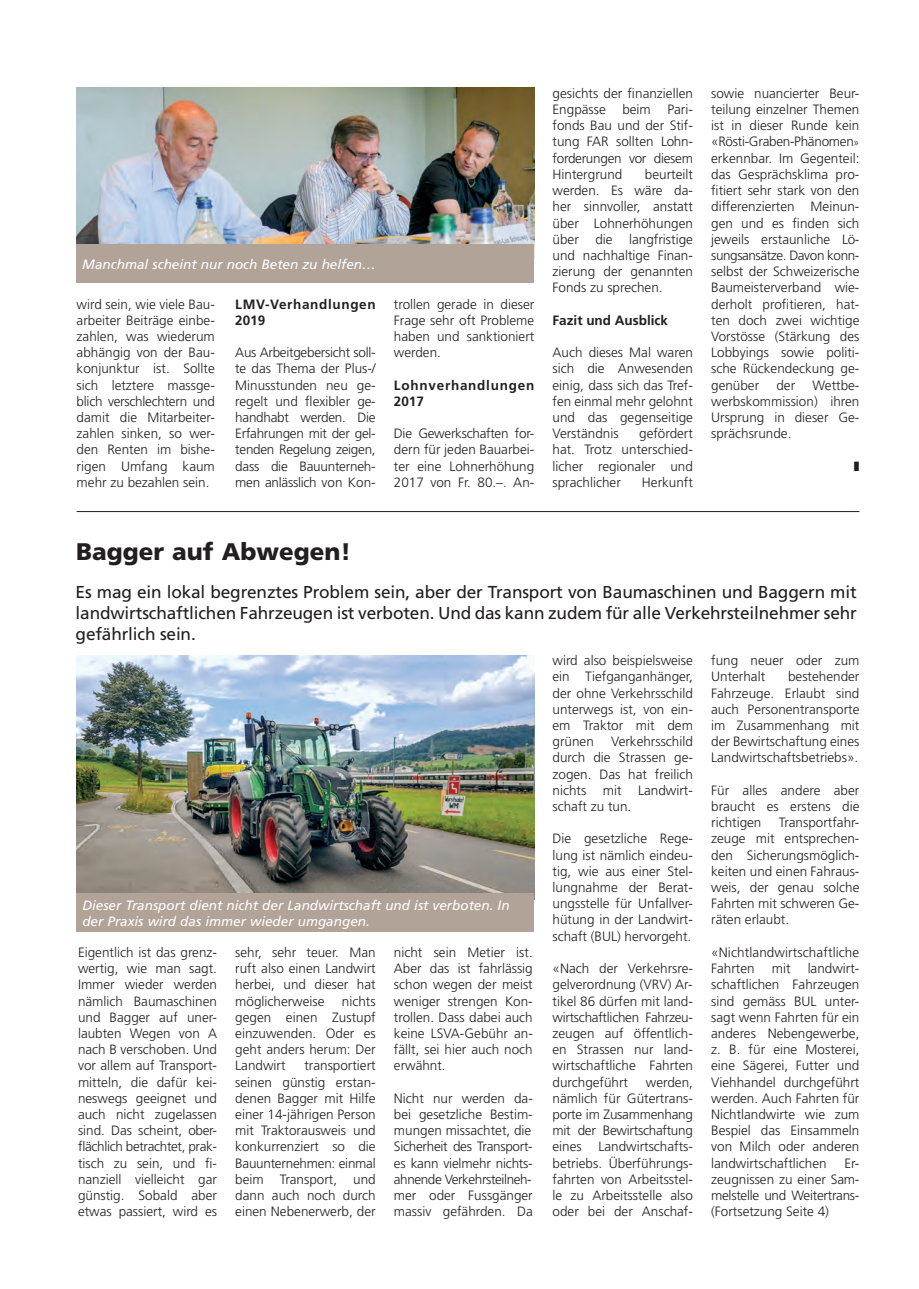
<style>
.page{position:relative;width:919px;height:1289px;background:#fff}
.page>*{position:absolute;margin:0;border:0;box-sizing:border-box;transform-origin:0 0}
.t1{font:900 24px "Frutiger";color:#231f20}
.t2{font:17.25px/20.7px "Frutiger";letter-spacing:-.01em;color:#231f20;text-align:justify}
.t3{font:300 13.5px/16.2px "Frutiger";color:#231f20;text-align:justify}
.t4{font:300 13.5px/16.2px "Frutiger";letter-spacing:-.02em;color:#231f20}
.Text{font:italic 13.5px/16.2px "Frutiger";color:#fff}
.t5{font:700 13.5px/16.2px "Frutiger";letter-spacing:.05em;color:#231f20}
.t6{font:300 13.5px "Frutiger";letter-spacing:-.03em;color:#231f20}
.t7{font:700 13.5px "Frutiger";color:#231f20}
.s1{font-size:10.5px}
</style>
<div class="page">
<img style="left:77px;top:87px;width:457px;height:157px">
<div style="left:76px;top:244px;width:458px;height:39px;background:#b2a398"></div>
<hr style="left:77px;top:511px;width:782px;height:1px;background:#231f20">
<img style="left:77px;top:656px;width:457px;height:237px">
<div style="left:77px;top:893px;width:457px;height:38px;background:#b2a398"></div>
<p class="Text" style="left:82px;top:256px;width:295px">Manchmal scheint nur noch Beten zu helfen…</p>
<p class="t3" style="left:77px;top:296px;width:140px">wird sein, wie viele Bau&shy;arbeiter Beiträge einbe&shy;zahlen, was wiederum abhängig von der Bau&shy;konjunktur ist. Sollte sich letztere massge&shy;blich verschlechtern und</p>
<p class="t3" style="left:77px;top:409px;width:140px">damit die Mitarbeiter&shy;zahlen sinken, so wer&shy;den Renten im bishe&shy;rigen Umfang kaum mehr zu bezahlen sein.</p>
<p class="t5" style="left:235px;top:295px;width:142px">LMV-Verhandlungen<br>2019</p>
<p class="t4" style="left:235px;top:344px;width:142px">Aus Arbeitgebersicht soll-</p>
<p class="t3" style="left:235px;top:360px;width:142px">te das Thema der Plus-/ Minusstunden neu ge&shy;regelt und flexibler ge&shy;handhabt werden. Die</p>
<p class="t4" style="left:235px;top:425px;width:142px">Erfahrungen mit der gel-</p>
<p class="t3" style="left:235px;top:441px;width:142px">tenden Regelung zeigen, dass die Bauunterneh&shy;men anlässlich von Kon-</p>
<p class="t3" style="left:394px;top:296px;width:142px">trollen gerade in dieser Frage sehr oft Probleme haben und sanktioniert werden.</p>
<p class="t5" style="left:394px;top:376px;width:142px">Lohnverhandlungen<br>2017</p>
<p class="t4" style="left:394px;top:425px;width:142px">Die Gewerkschaften for-</p>
<p class="t3" style="left:394px;top:441px;width:142px">dern für jeden Bauarbei&shy;ter eine Lohnerhöhung 2017 von Fr. 80.–. An-</p>
<p class="t3" style="left:552px;top:85px;width:142px">gesichts der finanziellen Engpässe beim Pari&shy;fonds Bau und der Stif&shy;tung FAR sollten Lohn&shy;forderungen vor diesem</p>
<p class="t3" style="left:552px;top:166px;width:71px">Hintergrund</p>
<p class="t3" style="left:552px;top:166px;width:142px;text-indent:92px">beurteilt werden. Es wäre da&shy;her sinnvoller, anstatt über Lohnerhöhungen über die langfristige und nachhaltige Finan&shy;zierung der genannten Fonds zu sprechen.</p>
<p class="t7" style="left:552px;top:312px;width:117px">Fazit und Ausblick</p>
<p class="t3" style="left:552px;top:344px;width:142px">Auch dieses Mal waren sich die Anwesenden einig, dass sich das Tref&shy;fen einmal mehr gelohnt und das gegenseitige Verständnis</p>
<p class="t3" style="left:552px;top:425px;width:142px;text-indent:87px">gefördert hat. Trotz unterschied&shy;licher regionaler und sprachlicher</p>
<p class="t3" style="left:642px;top:474px;width:53px">Herkunft</p>
<p class="t3" style="left:711px;top:85px;width:150px">sowie nuancierter Beur&shy;teilung einzelner Themen ist in dieser Runde kein «Rösti-Graben-Phänomen<span class="s1">»</span></p>
<p class="t3" style="left:711px;top:150px;width:150px">erkennbar. Im Gegenteil: das Gesprächsklima pro&shy;fitiert sehr stark von den differenzierten Meinun&shy;gen und es finden sich jeweils erstaunliche Lö&shy;sungsansätze. Davon konn-</p>
<p class="t3" style="left:711px;top:263px;width:150px">selbst der Schweizerische Baumeisterverband wie&shy;derholt profitieren, hat&shy;ten doch zwei wichtige Vorstösse (Stärkung des Lobbyings sowie politi&shy;sche Rückendeckung ge-</p>
<p class="t3" style="left:711px;top:377px;width:50px">genüber</p>
<p class="t3" style="left:776px;top:377px;width:20px">der</p>
<p class="t3" style="left:711px;top:377px;width:150px;text-indent:101px">Wettbe&shy;werbskommission) ihren Ursprung in dieser Ge&shy;sprächsrunde.</p>
<p class="t1" style="left:76px;top:537px;width:276px">Bagger auf Abwegen!</p>
<p class="t2" style="left:76px;top:582px;width:782px">Es mag ein lokal begrenztes Problem sein, aber der Transport von Baumaschinen und Baggern mit landwirtschaftlichen Fahrzeugen ist verboten. Und das kann zudem für alle Verkehrsteilnehmer sehr gefährlich sein.</p>
<p class="Text" style="left:82px;top:897px;width:428px">Dieser Transport dient nicht der Landwirtschaft und ist verboten. In der Praxis wird das immer wieder umgangen.</p>
<p class="t3" style="left:78px;top:944px;width:140px">Eigentlich ist das grenz&shy;wertig, wie man sagt.<br>Immer wieder werden nämlich Baumaschinen und Bagger auf uner&shy;laubten Wegen von A nach B verschoben. Und vor allem auf Transport&shy;mitteln, die dafür kei&shy;neswegs geeignet und auch nicht zugelassen sind. Das scheint, ober&shy;flächlich betrachtet, prak-</p>
<p class="t3" style="left:78px;top:1154px;width:140px">tisch zu sein, und fi&shy;nanziell vielleicht gar günstig. Sobald aber etwas passiert, wird es</p>
<p class="t3" style="left:235px;top:944px;width:142px">sehr, sehr teuer. Man ruft also einen Landwirt herbei, und dieser hat möglicherweise</p>
<p class="t3" style="left:235px;top:992px;width:142px;text-indent:107px">nichts gegen einen Zustupf einzuwenden. Oder es geht anders herum: Der Landwirt</p>
<p class="t3" style="left:235px;top:1057px;width:142px;text-indent:69px">transportiert seinen günstig erstan&shy;denen Bagger mit Hilfe einer 14-jährigen Person mit Traktorausweis und konkurrenziert so die Bauunternehmen: einmal</p>
<p class="t3" style="left:235px;top:1170px;width:142px">beim Transport, und dann auch noch durch einen Nebenerwerb, der</p>
<p class="t3" style="left:394px;top:944px;width:140px">nicht sein Metier ist.<br>Aber das ist fahrlässig schon wegen der meist weniger strengen Kon&shy;trollen. Dass dabei auch keine LSVA-Gebühr an&shy;fällt, sei hier auch noch erwähnt.</p>
<p class="t3" style="left:394px;top:1089px;width:140px">Nicht nur werden da&shy;bei gesetzliche Bestim&shy;mungen missachtet, die</p>
<p class="t4" style="left:394px;top:1138px;width:140px">Sicherheit des Transport-</p>
<p class="t3" style="left:394px;top:1154px;width:140px">es kann vielmehr nichts-</p>
<p class="t6" style="left:394px;top:1171px;width:139px">ahnende Verkehrsteilneh-</p>
<p class="t3" style="left:394px;top:1187px;width:140px">mer oder Fussgänger massiv gefährden. Da</p>
<p class="t3" style="left:552px;top:652px;width:142px">wird also beispielsweise ein Tiefganganhänger, der ohne Verkehrsschild unterwegs ist, von ein&shy;em Traktor mit dem grünen</p>
<p class="t3" style="left:552px;top:733px;width:142px;text-indent:59px">Verkehrsschild durch die Strassen ge&shy;zogen. Das hat freilich nichts mit Landwirt&shy;schaft zu tun.</p>
<p class="t3" style="left:552px;top:830px;width:142px">Die gesetzliche Rege&shy;lung ist nämlich eindeu&shy;tig, wie aus einer Stel-</p>
<p class="t3" style="left:552px;top:879px;width:142px">lungnahme der Berat-</p>
<p class="t3" style="left:552px;top:895px;width:142px">ungsstelle für Unfallver&shy;hütung in der Landwirt&shy;schaft (BUL) hervorgeht.</p>
<p class="t3" style="left:552px;top:960px;width:142px">«Nach der Verkehrsre&shy;gelverordnung (VRV) Ar-</p>
<p class="t4" style="left:552px;top:992px;width:142px">tikel 86 dürfen mit land&shy;wirtschaftlichen Fahrzeu-</p>
<p class="t3" style="left:552px;top:1025px;width:142px">zeugen auf öffentlich&shy;en Strassen nur land&shy;wirtschaftliche Fahrten durchgeführt</p>
<p class="t3" style="left:552px;top:1073px;width:142px;text-align:right">werden,<br>nämlich für Gütertrans-</p>
<p class="t3" style="left:552px;top:1106px;width:142px">porte im Zusammenhang mit der Bewirtschaftung eines Landwirtschafts&shy;betriebs. Überführungs&shy;fahrten von Arbeitsstel&shy;le zu Arbeitsstelle also oder bei der Anschaf-</p>
<p class="t3" style="left:711px;top:652px;width:150px">fung neuer oder zum<br>Unterhalt</p>
<p class="t3" style="left:711px;top:668px;width:150px;text-indent:77px">bestehender Fahrzeuge. Erlaubt sind auch Personentransporte im Zusammenhang mit der Bewirtschaftung eines Landwirtschaftsbetriebs».</p>
<p class="t3" style="left:711px;top:782px;width:150px">Für alles andere aber braucht es erstens die richtigen</p>
<p class="t3" style="left:711px;top:814px;width:150px;text-indent:68px">Transportfahr&shy;zeuge mit entsprechen&shy;den Sicherungsmöglich-</p>
<p class="t3" style="left:711px;top:863px;width:150px">keiten und einen Fahraus&shy;weis, der genau solche Fahrten mit schweren Ge&shy;räten erlaubt.</p>
<p class="t3" style="left:711px;top:944px;width:150px">«Nichtlandwirtschaftliche<br>Fahrten</p>
<p class="t3" style="left:711px;top:960px;width:150px;text-indent:96px">landwirt&shy;schaftlichen Fahrzeugen sind gemäss BUL unter&shy;sagt wenn Fahrten für ein anderes Nebengewerbe, z. B. für eine Mosterei, eine Sägerei, Futter und Viehhandel durchgeführt werden. Auch Fahrten für Nichtlandwirte wie zum Bespiel das Einsammeln von Milch oder anderen landwirtschaftlichen</p>
<p class="t3" style="left:771px;top:960px;width:20px">mit</p>
<p class="t3" style="left:711px;top:1154px;width:150px;text-indent:133px">Er&shy;zeugnissen zu einer Sam&shy;melstelle und Weitertrans-</p>
<p class="t3" style="left:711px;top:1203px;width:119px">(Fortsetzung Seite 4)</p>
</div>
